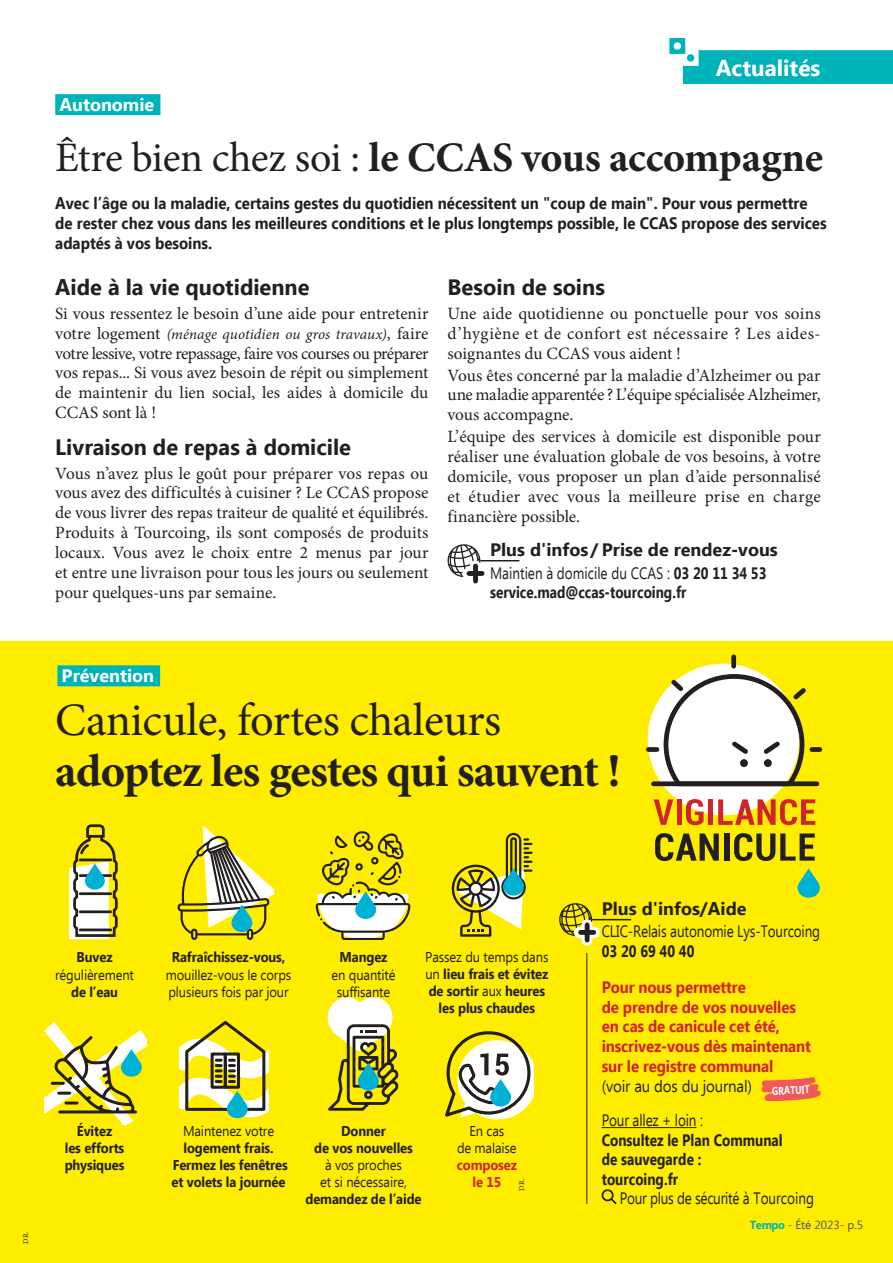
<style>
.page{position:relative;width:893px;height:1263px;background:#fff}
.page>*{position:absolute;margin:0;border:0;box-sizing:border-box;transform-origin:0 0}
.t1{font:700 46.5px/51px "Minion Pro";letter-spacing:-.02em;color:#231f20}
.t2{font:700 42px "Minion Pro";letter-spacing:-.01em;color:#231f20}
.t3{font:700 22.5px "Ebrima";color:#fff}
.t4{font:700 22.2px "Ebrima";color:#231f20}
.t5{font:700 18px "Ebrima";color:#231f20}
.t6{font:700 18px "Ebrima";color:#fff}
.Texte_courant{font:17.25px/19.8px "Minion Pro";color:#231f20;text-align:justify}
.Chapo_texte_courant{font:700 16.5px/19.8px "Ebrima";color:#231f20;scale:.91 1}
.Texte_breves{font:16.5px/19.5px "Ebrima";letter-spacing:-.01em;color:#231f20;scale:.82 1}
.Chapo_texte_courant-2{font:700 16.5px/19.8px "Ebrima";letter-spacing:-.01em;color:#d2222a;scale:.91 1}
.Texte_breves-2{font:700 16.5px/19.5px "Ebrima";color:#231f20;scale:.82 1}
.Texte_courant-2{font:italic 15px "Minion Pro";letter-spacing:.005em;color:#231f20}
.Chapo_texte_courant-3{font:700 14.25px/17.1px "Ebrima";letter-spacing:-.01em;color:#231f20;text-align:center;scale:.91 1}
.Chapo_texte_courant-4{font:14.25px/17.1px "Ebrima";letter-spacing:-.01em;color:#231f20;text-align:center;scale:.91 1}
.t7{font:11.7px "Ebrima";color:#4e4f50}
.t8{font:700 11.1px "Ebrima";color:#fff;scale:.79 1}
.t9{font:7.5px "Minion Pro";color:#231f20}
.s1{font-weight:400}
.s2{font-style:normal;font-size:17.25px}
.s3{font-weight:700}
.s4{font-weight:700;color:#d2222a}
.s5{font-weight:400;color:#231f20}
.s6{font-weight:700;color:#00b3b8}
</style>
<div class="page">
<div style="left:0;top:641px;width:893px;height:622px;background:#ffed00"></div>
<svg style="left:669px;top:38px;width:224px;height:46px"></svg>
<div style="left:648px;top:664px;width:151px;height:151px;background:#fff;border-radius:50%"></div>
<div style="left:653px;top:781px;width:164px;height:5px;background:#231f20"></div>
<div style="left:731px;top:657px;width:5px;height:9px;background:#231f20"></div>
<div style="left:812px;top:747px;width:8px;height:5px;background:#231f20"></div>
<div style="left:648px;top:747px;width:9px;height:5px;background:#231f20"></div>
<svg style="left:654px;top:799px;width:19px;height:26px"></svg>
<div style="left:676px;top:799px;width:5px;height:26px;background:#d1232a"></div>
<svg style="left:686px;top:799px;width:17px;height:26px"></svg>
<div style="left:708px;top:799px;width:5px;height:26px;background:#d1232a"></div>
<svg style="left:718px;top:799px;width:97px;height:26px"></svg>
<svg style="left:655px;top:833px;width:64px;height:28px"></svg>
<div style="left:724px;top:833px;width:5px;height:28px;background:#231f20"></div>
<svg style="left:734px;top:833px;width:81px;height:28px"></svg>
<svg style="left:797px;top:868px;width:23px;height:30px"></svg>
<svg style="left:661px;top:672px;width:149px;height:116px"></svg>
<div style="left:740px;top:759px;width:8px;height:8px;background:#231f20;border-radius:50%"></div>
<div style="left:57px;top:665px;width:103px;height:21px;background:#00b3b8"></div>
<svg style="left:559px;top:903px;width:33px;height:33px"></svg>
<svg style="left:581px;top:925px;width:11px;height:15px"></svg>
<svg style="left:579px;top:927px;width:16px;height:11px"></svg>
<div style="left:585px;top:925px;width:5px;height:15px;background:#231f20"></div>
<div style="left:581px;top:930px;width:13px;height:5px;background:#231f20"></div>
<hr style="left:602px;top:1127px;width:94px;height:1px;background:#231f20">
<svg style="left:601px;top:1189px;width:16px;height:16px"></svg>
<hr style="left:592px;top:919px;width:39px;height:1px;background:#231f20">
<svg style="left:445px;top:1031px;width:89px;height:89px"></svg>
<svg style="left:328px;top:997px;width:70px;height:114px"></svg>
<svg style="left:180px;top:1021px;width:89px;height:97px"></svg>
<svg style="left:45px;top:1022px;width:102px;height:104px"></svg>
<svg style="left:451px;top:833px;width:81px;height:104px"></svg>
<svg style="left:316px;top:831px;width:95px;height:108px"></svg>
<svg style="left:177px;top:825px;width:96px;height:115px"></svg>
<svg style="left:69px;top:824px;width:49px;height:115px"></svg>
<hr style="left:586px;top:953px;width:1px;height:251px;background:#231f20">
<svg style="left:761px;top:1077px;width:60px;height:24px"></svg>
<div style="left:55px;top:94px;width:105px;height:21px;background:#00b3b8"></div>
<svg style="left:448px;top:544px;width:32px;height:33px"></svg>
<div style="left:470px;top:566px;width:11px;height:15px;background:#fff"></div>
<div style="left:468px;top:568px;width:15px;height:11px;background:#fff"></div>
<div style="left:473px;top:566px;width:5px;height:15px;background:#231f20"></div>
<div style="left:469px;top:571px;width:13px;height:5px;background:#231f20"></div>
<hr style="left:480px;top:560px;width:39px;height:1px;background:#231f20">
<p class="t6" style="left:60px;top:91px;width:96px">Autonomie</p>
<p class="t3" style="left:716px;top:51px;width:106px">Actualités</p>
<p class="t2" style="left:55px;top:128px;width:769px"><span class="s1">Être bien chez soi :</span> le CCAS vous accompagne</p>
<p class="Chapo_texte_courant" style="left:55px;top:194px;width:849px">Avec l’âge ou la maladie, certains gestes du quotidien nécessitent un "coup de main". Pour vous permettre de rester chez vous dans les meilleures conditions et le plus longtemps possible, le CCAS propose des services adaptés à vos besoins.</p>
<p class="t4" style="left:55px;top:270px;width:256px">Aide à la vie quotidienne</p>
<p class="Texte_courant" style="left:55px;top:303px;width:375px">Si vous ressentez le besoin d’une aide pour entretenir</p>
<p class="Texte_courant-2" style="left:55px;top:324px;width:375px"><span class="s2">votre logement</span> (ménage quotidien ou gros travaux)<span class="s2">, faire</span></p>
<p class="Texte_courant" style="left:55px;top:343px;width:375px">votre lessive, votre repassage, faire vos courses ou préparer vos repas... Si vous avez besoin de répit ou simplement de maintenir du lien social, les aides à domicile du CCAS sont là !</p>
<p class="t4" style="left:55px;top:430px;width:297px">Livraison de repas à domicile</p>
<p class="Texte_courant" style="left:55px;top:463px;width:375px">Vous n’avez plus le goût pour préparer vos repas ou vous avez des difficultés à cuisiner ? Le CCAS propose de vous livrer des repas traiteur de qualité et équilibrés.<br>Produits à Tourcoing, ils sont composés de produits locaux. Vous avez le choix entre 2 menus par jour et entre une livraison pour tous les jours ou seulement pour quelques-uns par semaine.</p>
<p class="t4" style="left:448px;top:270px;width:159px">Besoin de soins</p>
<p class="Texte_courant" style="left:448px;top:303px;width:375px">Une aide quotidienne ou ponctuelle pour vos soins d’hygiène et de confort est nécessaire ? Les aides&shy;soignantes du CCAS vous aident !</p>
<p class="Texte_courant" style="left:448px;top:365px;width:375px">Vous êtes concerné par la maladie d’Alzheimer ou par une maladie apparentée ? L’équipe spécialisée Alzheimer, vous accompagne.</p>
<p class="Texte_courant" style="left:448px;top:427px;width:375px">L’équipe des services à domicile est disponible pour réaliser une évaluation globale de vos besoins, à votre domicile, vous proposer un plan d’aide personnalisé et étudier avec vous la meilleure prise en charge financière possible.</p>
<p class="t5" style="left:490px;top:537px;width:289px">Plus d'infos / Prise de rendez-vous</p>
<p class="Texte_breves" style="left:490px;top:564px;width:339px">Maintien à domicile du CCAS : <span class="s3">03 20 11 34 53</span></p>
<p class="Texte_breves-2" style="left:490px;top:583px;width:241px">service.mad@ccas-tourcoing.fr</p>
<p class="t6" style="left:62px;top:662px;width:94px">Prévention</p>
<p class="t1" style="left:55px;top:694px;width:567px"><span class="s1">Canicule, fortes chaleurs </span>adoptez les gestes qui sauvent !</p>
<p class="Chapo_texte_courant-4" style="left:166px;top:950px;width:139px"><span class="s3">Rafraîchissez-vous, </span>mouillez-vous le corps plusieurs fois par jour</p>
<p class="Chapo_texte_courant-3" style="left:425px;top:949px;width:137px"><span class="s1">Passez du temps dans un</span> lieu frais et évitez de sortir <span class="s1">aux</span> heures les plus chaudes</p>
<p class="Chapo_texte_courant-4" style="left:55px;top:950px;width:88px"><span class="s3">Buvez </span>régulièrement <span class="s3">de l’eau</span></p>
<p class="Chapo_texte_courant-4" style="left:332px;top:950px;width:72px"><span class="s3">Mangez </span>en quantité suffisante</p>
<p class="t9" style="left:21px;top:1243px;width:13px;rotate:-90deg">DR.</p>
<p class="Chapo_texte_courant-3" style="left:65px;top:1123px;width:67px">Évitez<br>les efforts physiques</p>
<p class="Chapo_texte_courant-3" style="left:305px;top:1123px;width:129px">Donner<br>de vos nouvelles<br><span class="s1">à vos proches<br>et si nécessaire, </span>demandez de l’aide</p>
<p class="Chapo_texte_courant-3" style="left:172px;top:1123px;width:129px"><span class="s1">Maintenez votre </span>logement frais.<br>Fermez les fenêtres et volets la journée</p>
<p class="Chapo_texte_courant-4" style="left:457px;top:1123px;width:67px">En cas<br>de malaise <span class="s4">composez le 15</span></p>
<p class="t9" style="left:517px;top:1191px;width:13px;rotate:-90deg">DR.</p>
<p class="t5" style="left:602px;top:895px;width:146px">Plus d'infos/Aide</p>
<p class="Texte_breves" style="left:602px;top:923px;width:268px">CLIC-Relais autonomie Lys-Tourcoing<br><span class="s3">03 20 69 40 40</span></p>
<p class="Chapo_texte_courant-2" style="left:602px;top:978px;width:231px">Pour nous permettre<br>de prendre de vos nouvelles en cas de canicule cet été, inscrivez-vous dès maintenant sur le registre communal<br><span class="s5">(voir au dos du journal)</span></p>
<p class="t8" style="left:772px;top:1082px;width:49px;rotate:-2deg">GRATUIT</p>
<p class="Texte_breves" style="left:602px;top:1112px;width:125px">Pour allez + loin :</p>
<p class="Texte_breves-2" style="left:602px;top:1131px;width:222px">Consultez le Plan Communal de sauvegarde :</p>
<p class="Texte_breves" style="left:620px;top:1170px;width:238px;text-indent:-18px"><span class="s3">tourcoing.fr<br></span>Pour plus de sécurité à Tourcoing</p>
<p class="t7" style="left:750px;top:1216px;width:115px"><span class="s6">Tempo</span> - Été 2023- p.5</p>
</div>
